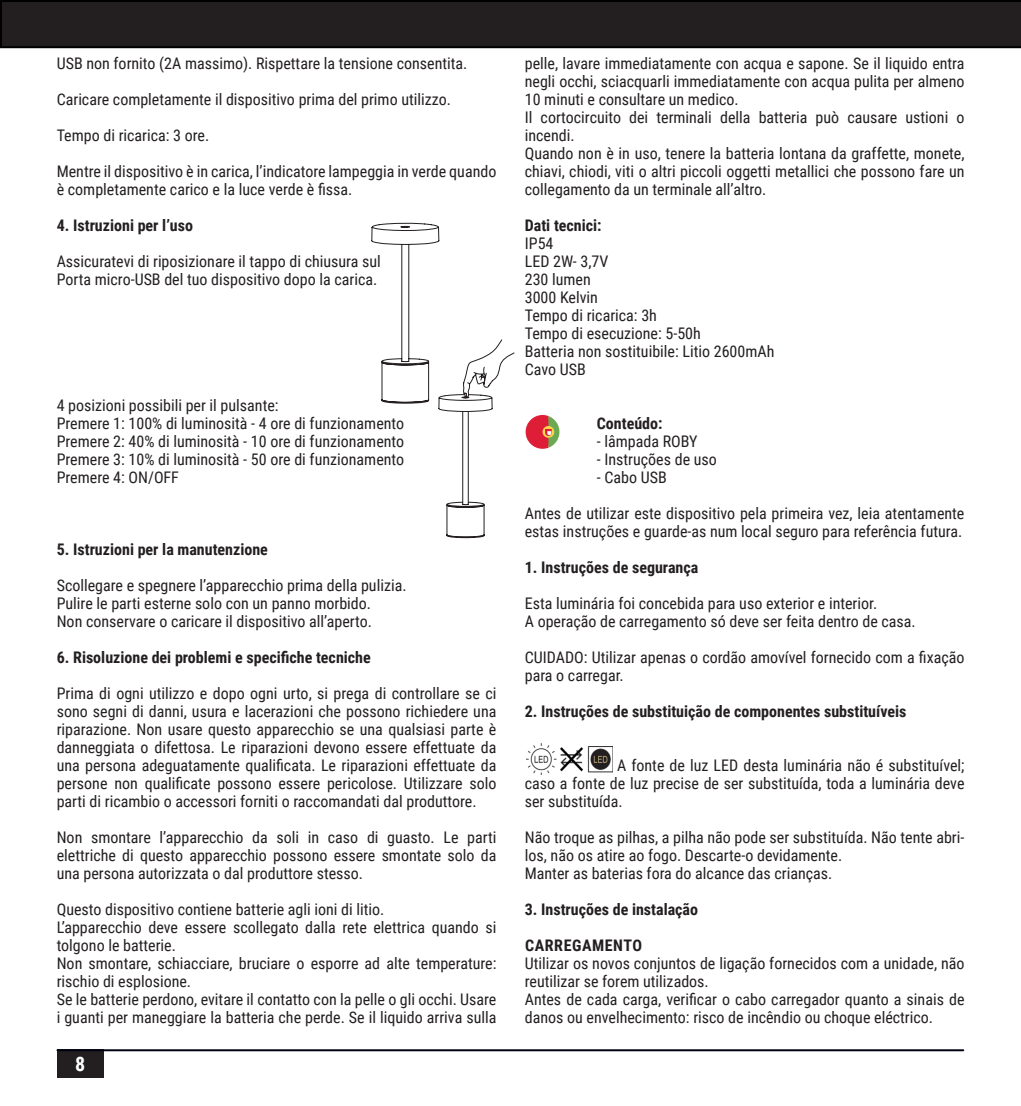
<style>
.page{position:relative;width:1021px;height:1106px;background:#fff}
.page>*{position:absolute;margin:0;border:0;box-sizing:border-box;transform-origin:0 0}
.t1{font:700 20px "Roboto Condensed";color:#fff}
.t2{font:16px/18px "Roboto Condensed";color:#231f20}
.t3{font:700 16px "Roboto Condensed";color:#231f20}
.t4{font:700 16px "Roboto Condensed";letter-spacing:.035em;color:#231f20}
</style>
<div class="page">
<div style="left:57px;top:1049px;width:46px;height:28px;background:#231f20"></div>
<svg style="left:525px;top:415px;width:34px;height:34px"></svg>
<img style="left:526px;top:744px;width:86px;height:30px">
<svg style="left:371px;top:222px;width:144px;height:317px"></svg>
<svg style="left:0;top:0;width:1020px;height:48px;background:#1f1c1d"></svg>
<hr style="left:57px;top:1049px;width:906px;height:2px;background:#000115">
<p class="t2" style="left:57px;top:53px;width:412px">USB non fornito (2A massimo). Rispettare la tensione consentita.</p>
<p class="t2" style="left:57px;top:89px;width:396px">Caricare completamente il dispositivo prima del primo utilizzo.</p>
<p class="t2" style="left:57px;top:125px;width:154px">Tempo di ricarica: 3 ore.</p>
<p class="t2" style="left:57px;top:161px;width:441px">Mentre il dispositivo è in carica, l’indicatore lampeggia in verde quando è completamente carico e la luce verde è fissa.</p>
<p class="t3" style="left:57px;top:214px;width:138px">4. Istruzioni per l’uso</p>
<p class="t2" style="left:57px;top:251px;width:326px">Assicuratevi di riposizionare il tappo di chiusura sul</p>
<p class="t2" style="left:57px;top:269px;width:322px">Porta micro-USB del tuo dispositivo dopo la carica.</p>
<p class="t2" style="left:57px;top:395px;width:223px">4 posizioni possibili per il pulsante:</p>
<p class="t2" style="left:57px;top:413px;width:349px">Premere 1: 100% di luminosità - 4 ore di funzionamento</p>
<p class="t2" style="left:57px;top:431px;width:349px">Premere 2: 40% di luminosità - 10 ore di funzionamento</p>
<p class="t2" style="left:57px;top:449px;width:349px">Premere 3: 10% di luminosità - 50 ore di funzionamento</p>
<p class="t2" style="left:57px;top:467px;width:124px">Premere 4: ON/OFF</p>
<p class="t3" style="left:57px;top:538px;width:213px">5. Istruzioni per la manutenzione</p>
<p class="t2" style="left:57px;top:575px;width:351px">Scollegare e spegnere l’apparecchio prima della pulizia.</p>
<p class="t2" style="left:57px;top:593px;width:316px">Pulire le parti esterne solo con un panno morbido.</p>
<p class="t2" style="left:57px;top:611px;width:317px">Non conservare o caricare il dispositivo all’aperto.</p>
<p class="t3" style="left:57px;top:646px;width:315px">6. Risoluzione dei problemi e specifiche tecniche</p>
<p class="t2" style="left:57px;top:683px;width:441px;text-align:justify">Prima di ogni utilizzo e dopo ogni urto, si prega di controllare se ci sono segni di danni, usura e lacerazioni che possono richiedere una riparazione. Non usare questo apparecchio se una qualsiasi parte è danneggiata o difettosa. Le riparazioni devono essere effettuate da una persona adeguatamente qualificata. Le riparazioni effettuate da persone non qualificate possono essere pericolose. Utilizzare solo parti di ricambio o accessori forniti o raccomandati dal produttore.</p>
<p class="t2" style="left:57px;top:827px;width:441px;text-align:justify">Non smontare l’apparecchio da soli in caso di guasto. Le parti elettriche di questo apparecchio possono essere smontate solo da una persona autorizzata o dal produttore stesso.</p>
<p class="t2" style="left:57px;top:899px;width:329px">Questo dispositivo contiene batterie agli ioni di litio.</p>
<p class="t2" style="left:57px;top:917px;width:441px">L’apparecchio deve essere scollegato dalla rete elettrica quando si tolgono le batterie.</p>
<p class="t2" style="left:57px;top:953px;width:441px">Non smontare, schiacciare, bruciare o esporre ad alte temperature: rischio di esplosione.</p>
<p class="t2" style="left:57px;top:989px;width:441px">Se le batterie perdono, evitare il contatto con la pelle o gli occhi. Usare i guanti per maneggiare la batteria che perde. Se il liquido arriva sulla</p>
<p class="t1" style="left:75px;top:1049px;width:12px">8</p>
<p class="t2" style="left:525px;top:53px;width:441px;text-align:justify">pelle, lavare immediatamente con acqua e sapone. Se il liquido entra negli occhi, sciacquarli immediatamente con acqua pulita per almeno 10 minuti e consultare un medico.</p>
<p class="t2" style="left:525px;top:107px;width:441px">Il cortocircuito dei terminali della batteria può causare ustioni o incendi.</p>
<p class="t2" style="left:525px;top:143px;width:441px;text-align:justify">Quando non è in uso, tenere la batteria lontana da graffette, monete, chiavi, chiodi, viti o altri piccoli oggetti metallici che possono fare un collegamento da un terminale all’altro.</p>
<p class="t3" style="left:525px;top:214px;width:78px">Dati tecnici:</p>
<p class="t2" style="left:525px;top:233px;width:30px">IP54</p>
<p class="t2" style="left:525px;top:251px;width:85px">LED 2W- 3,7V</p>
<p class="t2" style="left:525px;top:269px;width:68px">230 lumen</p>
<p class="t2" style="left:525px;top:287px;width:75px">3000 Kelvin</p>
<p class="t2" style="left:525px;top:305px;width:134px">Tempo di ricarica: 3h</p>
<p class="t2" style="left:525px;top:323px;width:178px">Tempo di esecuzione: 5-50h</p>
<p class="t2" style="left:525px;top:341px;width:251px">Batteria non sostituibile: Litio 2600mAh</p>
<p class="t2" style="left:525px;top:359px;width:63px">Cavo USB</p>
<p class="t3" style="left:597px;top:412px;width:67px">Conteúdo:</p>
<p class="t2" style="left:597px;top:431px;width:102px">- lâmpada ROBY</p>
<p class="t2" style="left:597px;top:449px;width:121px">- Instruções de uso</p>
<p class="t2" style="left:597px;top:467px;width:71px">- Cabo USB</p>
<p class="t2" style="left:525px;top:503px;width:441px">Antes de utilizar este dispositivo pela primeira vez, leia atentamente estas instruções e guarde-as num local seguro para referência futura.</p>
<p class="t3" style="left:525px;top:556px;width:175px">1. Instruções de segurança</p>
<p class="t2" style="left:525px;top:593px;width:354px">Esta luminária foi concebida para uso exterior e interior.</p>
<p class="t2" style="left:525px;top:611px;width:392px">A operação de carregamento só deve ser feita dentro de casa.</p>
<p class="t2" style="left:525px;top:647px;width:441px">CUIDADO: Utilizar apenas o cordão amovível fornecido com a fixação para o carregar.</p>
<p class="t3" style="left:525px;top:700px;width:383px">2. Instruções de substituição de componentes substituíveis</p>
<p class="t2" style="left:525px;top:755px;width:441px;text-align:justify;text-indent:92px">A fonte de luz LED desta luminária não é substituível; caso a fonte de luz precise de ser substituída, toda a luminária deve ser substituída.</p>
<p class="t2" style="left:525px;top:827px;width:441px">Não troque as pilhas, a pilha não pode ser substituída. Não tente abri&shy;los, não os atire ao fogo. Descarte-o devidamente.</p>
<p class="t2" style="left:525px;top:863px;width:309px">Manter as baterias fora do alcance das crianças.</p>
<p class="t3" style="left:525px;top:898px;width:175px">3. Instruções de instalação</p>
<p class="t4" style="left:525px;top:934px;width:119px">CARREGAMENTO</p>
<p class="t2" style="left:525px;top:953px;width:441px">Utilizar os novos conjuntos de ligação fornecidos com a unidade, não reutilizar se forem utilizados.</p>
<p class="t2" style="left:525px;top:989px;width:441px">Antes de cada carga, verificar o cabo carregador quanto a sinais de danos ou envelhecimento: risco de incêndio ou choque eléctrico.</p>
</div>
